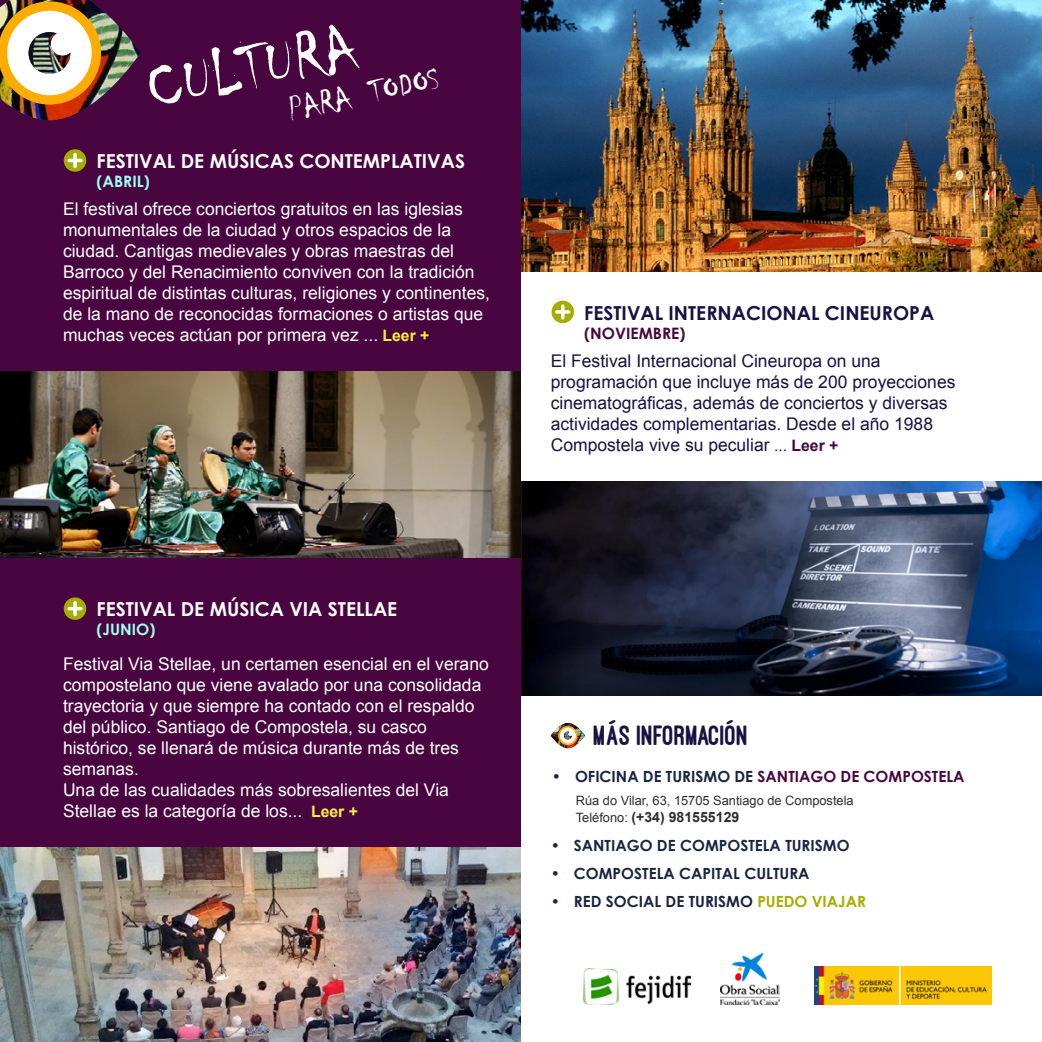
<style>
.page{position:relative;width:1042px;height:1042px;background:#fff}
.page>*{position:absolute;margin:0;border:0;box-sizing:border-box;transform-origin:0 0}
.t1{font:67.9px "Chiller";color:#fff}
.t2{font:34.3px "Chiller";color:#fff}
.t3{font:800 28.88px "Ostrich Sans";color:#181244}
.t4{font:700 19.25px "Century Gothic";color:#fff}
.t5{font:700 19.25px "Century Gothic";color:#181244}
.t6{font:17.5px/21px "Arial";color:#fff}
.t7{font:17.5px/21px "Arial";color:#181244}
.t8{font:700 15.75px "Century Gothic";color:#9ffff3}
.t9{font:700 15.75px "Century Gothic";color:#48053f}
.t10{font:700 15.4px "Century Gothic";color:#182541}
.t11{font:700 15.4px "Century Gothic";color:#48053f}
.t12{font:700 14.17px "Arial";color:#2d2d2c}
.t13{font:12.78px "Arial";color:#2d2d2c}
.s1{font-weight:700;font-size:15.75px;color:#fff03d}
.s2{font-size:15.75px}
.s3{font-weight:700;font-size:15.75px;color:#48053f}
.s4{color:#182541}
.s5{font-weight:400;font-size:12.78px}
.s6{color:#a5ad00}
</style>
<div class="page">
<img style="left:521px;top:0;width:521px;height:272px">
<img style="left:521px;top:481px;width:521px;height:214px">
<img style="left:551px;top:723px;width:34px;height:25px">
<svg style="left:558px;top:726px;width:19px;height:19px"></svg>
<svg style="left:560px;top:727px;width:16px;height:16px"></svg>
<svg style="left:564px;top:731px;width:8px;height:8px"></svg>
<img style="left:814px;top:967px;width:177px;height:37px">
<img style="left:720px;top:953px;width:59px;height:51px">
<img style="left:584px;top:969px;width:106px;height:35px">
<div style="left:0;top:0;width:521px;height:1042px;background:#48053f"></div>
<img style="left:0;top:0;width:140px;height:120px">
<img style="left:29px;top:32px;width:41px;height:42px">
<img style="left:0;top:371px;width:521px;height:186px">
<img style="left:0;top:848px;width:521px;height:194px">
<svg style="left:64px;top:149px;width:22px;height:23px"></svg>
<svg style="left:73px;top:154px;width:4px;height:12px"></svg>
<svg style="left:69px;top:159px;width:12px;height:3px"></svg>
<svg style="left:551px;top:301px;width:23px;height:22px"></svg>
<svg style="left:561px;top:306px;width:3px;height:12px"></svg>
<svg style="left:557px;top:310px;width:12px;height:4px"></svg>
<svg style="left:64px;top:597px;width:22px;height:23px"></svg>
<svg style="left:73px;top:603px;width:4px;height:11px"></svg>
<svg style="left:69px;top:607px;width:12px;height:3px"></svg>
<h1 class="t1" style="left:140px;top:54px;width:214px;rotate:-12deg">CULTURA</h1>
<h2 class="t2" style="left:285px;top:92px;width:155px;rotate:-12deg">PARA TODOS</h2>
<p class="t4" style="left:96px;top:147px;width:370px">FESTIVAL DE MÚSICAS CONTEMPLATIVAS</p>
<p class="t8" style="left:96px;top:169px;width:55px">(ABRIL)</p>
<p class="t6" style="left:63px;top:199px;width:428px">El festival ofrece conciertos gratuitos en las iglesias monumentales de la ciudad y otros espacios de la ciudad. Cantigas medievales y obras maestras del Barroco y del Renacimiento conviven con la tradición espiritual de distintas culturas, religiones y continentes, de la mano de reconocidas formaciones o artistas que muchas veces actúan por primera vez ... <span class="s1">Leer +</span></p>
<p class="t4" style="left:96px;top:595px;width:302px">FESTIVAL DE MÚSICA VIA STELLAE</p>
<p class="t8" style="left:96px;top:618px;width:60px">(JUNIO)</p>
<p class="t6" style="left:63px;top:653px;width:427px">Festival Via Stellae, un certamen esencial en el verano compostelano que viene avalado por una consolidada trayectoria y que siempre ha contado con el respaldo del público. Santiago de Compostela, su casco histórico, se llenará de música durante más de tres semanas.<br>Una de las cualidades más sobresalientes del Via Stellae es la categoría de los... <span class="s1">Leer +</span></p>
<p class="t5" style="left:584px;top:298px;width:351px">FESTIVAL INTERNACIONAL CINEUROPA</p>
<p class="t9" style="left:584px;top:321px;width:103px">(NOVIEMBRE)</p>
<p class="t7" style="left:551px;top:350px;width:406px">El Festival Internacional Cineuropa on una programación que incluye más de 200 proyecciones cinematográficas, además de conciertos y diversas actividades complementarias. Desde el año 1988<br>Compostela vive su peculiar <span class="s2">...</span> <span class="s3">Leer +</span></p>
<h3 class="t3" style="left:594px;top:720px;width:156px">MÁS INFORMACIÓN</h3>
<p class="t11" style="left:552px;top:765px;width:414px"><span class="s4">• OFICINA DE TURISMO DE</span> SANTIAGO DE COMPOSTELA</p>
<p class="t13" style="left:576px;top:792px;width:279px">Rúa do Vilar, 63, 15705 Santiago de Compostela</p>
<p class="t12" style="left:576px;top:807px;width:165px"><span class="s5">Teléfono:</span> (+34) 981555129</p>
<p class="t10" style="left:551px;top:834px;width:300px">• SANTIAGO DE COMPOSTELA TURISMO</p>
<p class="t10" style="left:551px;top:862px;width:260px">• COMPOSTELA CAPITAL CULTURA</p>
<p class="t10" style="left:551px;top:890px;width:317px">• RED SOCIAL DE TURISMO <span class="s6">PUEDO VIAJAR</span></p>
</div>
